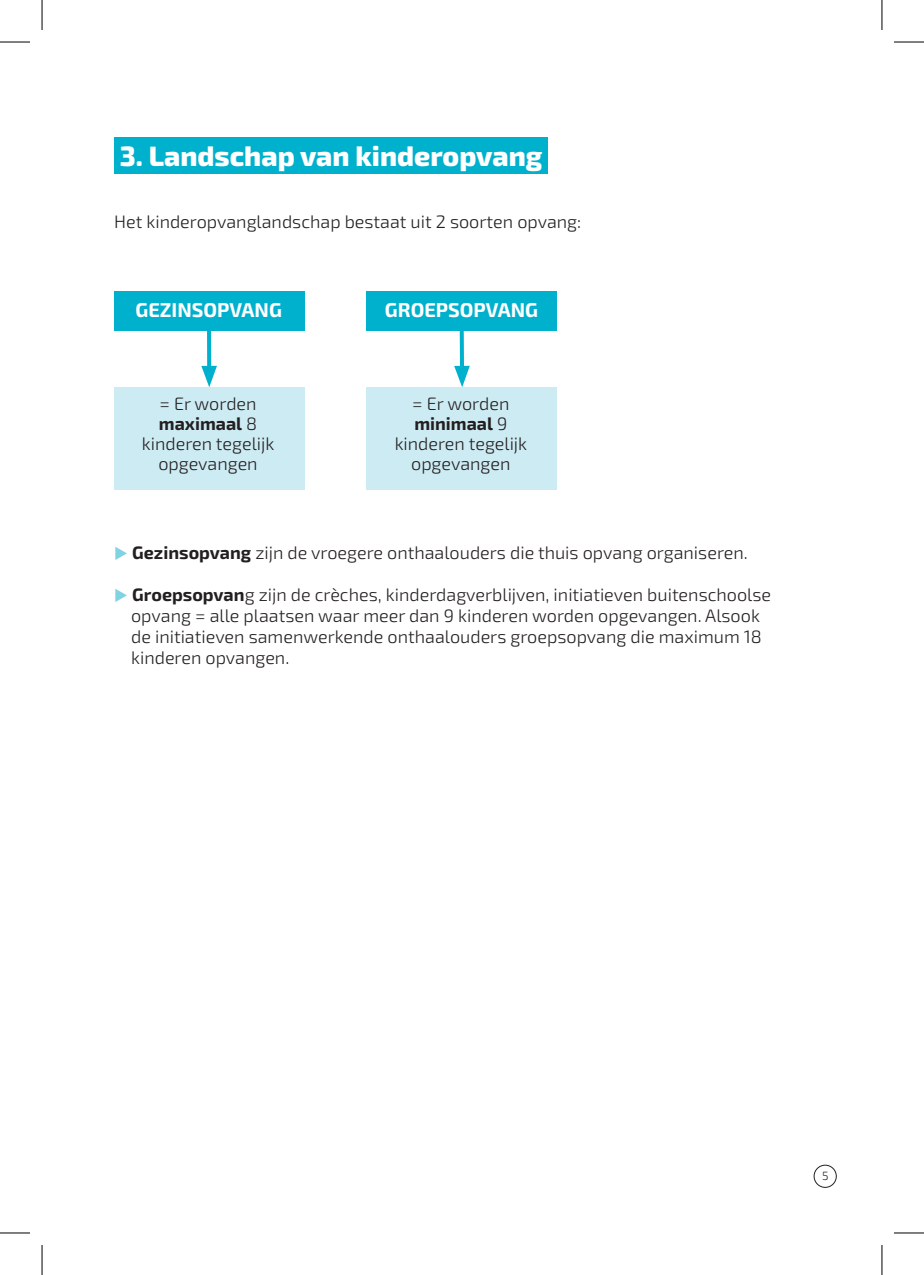
<style>
.page{position:relative;width:924px;height:1275px;background:#fff}
.page>*{position:absolute;margin:0;border:0;box-sizing:border-box;transform-origin:0 0}
.t1{font:800 28px "Exo 2";color:#fff}
.t2{font:700 20px "Exo 2";color:#fff}
.t3{font:300 18px/20px "Exo 2";color:#231f20;text-align:center}
.t4{font:300 12px "Exo 2";color:#231f20}
.s1{font-weight:700}
.s2{color:#81d2e2}
</style>
<div class="page">
<div style="left:813px;top:1165px;width:23px;height:22px;border:1px solid #231f20;border-radius:50%"></div>
<div style="left:459px;top:294px;width:5px;height:79px;background:#00b1cd"></div>
<svg style="left:454px;top:366px;width:15px;height:21px"></svg>
<svg style="left:207px;top:331px;width:4px;height:35px"></svg>
<svg style="left:201px;top:366px;width:16px;height:21px"></svg>
<div style="left:114px;top:138px;width:434px;height:36px;background:#00b1cd"></div>
<div style="left:114px;top:291px;width:190px;height:40px;background:#00b1cd"></div>
<div style="left:367px;top:291px;width:189px;height:40px;background:#00b1cd"></div>
<div style="left:114px;top:387px;width:190px;height:103px;background:#cdebf3"></div>
<div style="left:367px;top:387px;width:189px;height:103px;background:#cdebf3"></div>
<hr style="left:0;top:42px;width:30px;height:1px;background:#000">
<hr style="left:893px;top:42px;width:30px;height:1px;background:#000">
<hr style="left:0;top:1232px;width:30px;height:1px;background:#000">
<hr style="left:893px;top:1232px;width:30px;height:1px;background:#000">
<hr style="left:42px;top:0;width:1px;height:30px;background:#000">
<hr style="left:42px;top:1245px;width:1px;height:30px;background:#000">
<hr style="left:881px;top:0;width:1px;height:30px;background:#000">
<hr style="left:881px;top:1245px;width:1px;height:30px;background:#000">
<h1 class="t1" style="left:120px;top:134px;width:424px">3. Landschap van kinderopvang</h1>
<p class="t3" style="left:114px;top:211px;width:468px">Het kinderopvanglandschap bestaat uit 2 soorten opvang:</p>
<p class="t2" style="left:135px;top:294px;width:148px">GEZINSOPVANG</p>
<p class="t2" style="left:385px;top:294px;width:155px">GROEPSOPVANG</p>
<p class="t3" style="left:142px;top:393px;width:134px">= Er worden <span class="s1">maximaal</span> 8 kinderen tegelijk opgevangen</p>
<p class="t3" style="left:394px;top:393px;width:134px">= Er worden <span class="s1">minimaal</span> 9 kinderen tegelijk opgevangen</p>
<p class="t3" style="left:114px;top:542px;width:635px"><span class="s2">◆</span> <span class="s1">Gezinsopvang</span> zijn de vroegere onthaalouders die thuis opvang organiseren.</p>
<p class="t3" style="left:131px;top:583px;width:641px;line-height:21px;text-align:left;text-indent:-17px"><span class="s2">◆</span> <span class="s1">Groepsopvan</span>g zijn de crèches, kinderdagverblijven, initiatieven buitenschoolse opvang = alle plaatsen waar meer dan 9 kinderen worden opgevangen. Alsook de initiatieven samenwerkende onthaalouders groepsopvang die maximum 18 kinderen opvangen.</p>
<p class="t4" style="left:821px;top:1167px;width:8px">5</p>
</div>
